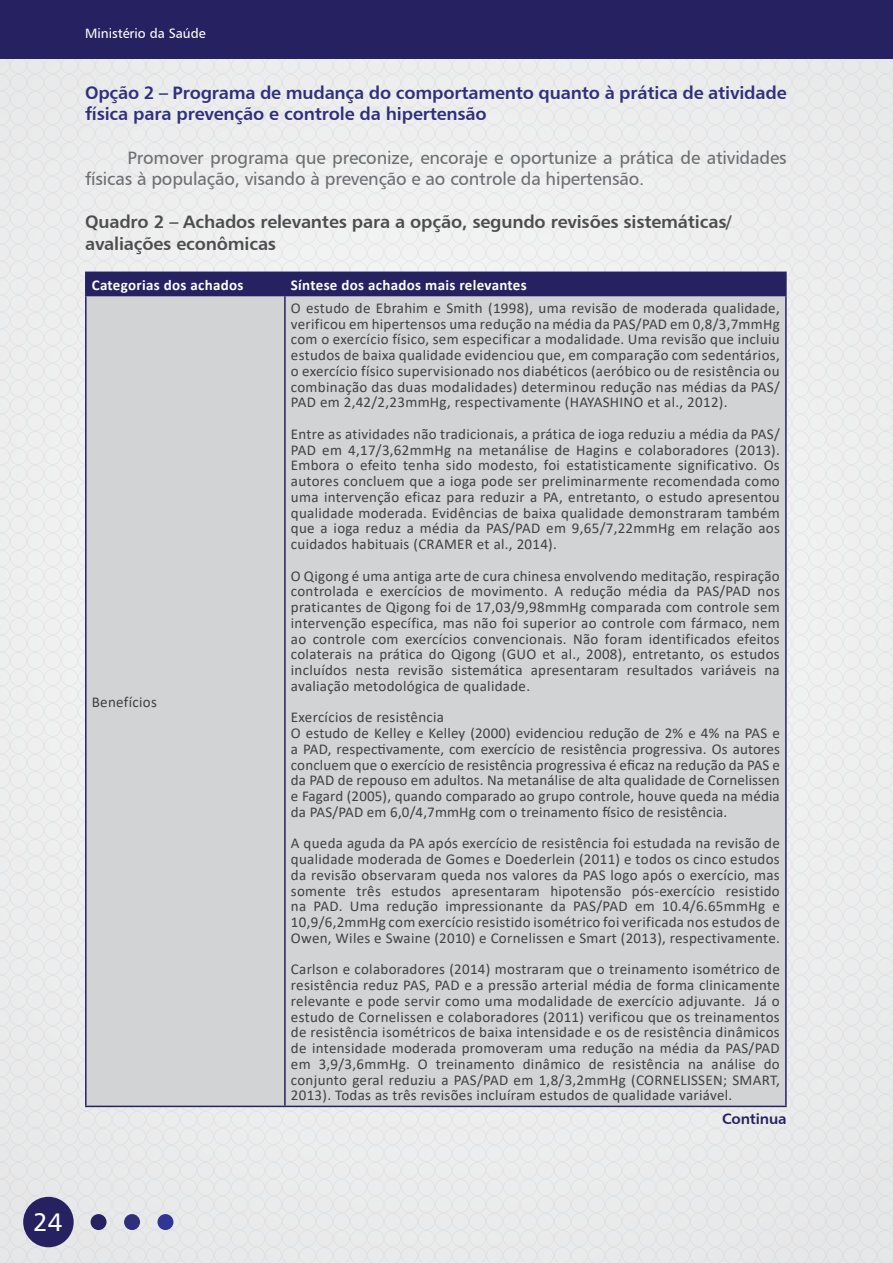
<style>
.page{position:relative;width:893px;height:1263px;background:#ebeced}
.page>*{position:absolute;margin:0;border:0;box-sizing:border-box;transform-origin:0 0}
.t1{font:25.5px "Humanist 777 BT Roman B";color:#fff}
.t2{font:18px/21.6px "Humanist 777 BT Roman B";letter-spacing:-.01em;color:#6d6e71}
.t3{font:18px/21.6px "Humanist 777 BT Bold B";letter-spacing:-.01em;color:#2f2f7d}
.t4{font:18px/21.6px "Humanist 777 BT Bold B";letter-spacing:-.01em;color:#4d4d4f}
.t5{font:15px/15.8px "Calibri";letter-spacing:.01em;color:#414042;text-align:justify}
.t6{font:700 15px "Calibri";letter-spacing:.02em;color:#fff}
.t7{font:15px "Humanist 777 BT Bold B";letter-spacing:-.01em;color:#262262}
.t8{font:13.5px "Humanist 777 BT Roman B";color:#fff}
</style>
<div class="page">
<div style="left:0;top:0;width:893px;height:59px;background:#262262"></div>
<div style="left:23px;top:1197px;width:51px;height:50px;background:#262262;border-radius:50%"></div>
<div style="left:91px;top:1214px;width:16px;height:16px;background:#262262;border-radius:50%"></div>
<div style="left:124px;top:1214px;width:16px;height:16px;background:#2f2f7d;border-radius:50%"></div>
<div style="left:157px;top:1214px;width:16px;height:16px;background:#313594;border-radius:50%"></div>
<div style="left:87px;top:273px;width:698px;height:22px;background:#262262"></div>
<div style="left:87px;top:296px;width:698px;height:810px;background:#d1d3d4"></div>
<hr style="left:85px;top:272px;width:200px;height:1px;background:#262262">
<hr style="left:85px;top:273px;width:2px;height:22px;background:#262262">
<hr style="left:285px;top:272px;width:502px;height:1px;background:#262262">
<hr style="left:284px;top:273px;width:2px;height:22px;background:#262262">
<hr style="left:785px;top:273px;width:2px;height:22px;background:#262262">
<hr style="left:85px;top:295px;width:200px;height:1px;background:#262262">
<hr style="left:85px;top:296px;width:2px;height:810px;background:#262262">
<hr style="left:285px;top:295px;width:502px;height:1px;background:#262262">
<hr style="left:284px;top:296px;width:2px;height:810px;background:#262262">
<hr style="left:785px;top:296px;width:2px;height:810px;background:#262262">
<hr style="left:85px;top:1106px;width:200px;height:1px;background:#262262">
<hr style="left:285px;top:1106px;width:502px;height:1px;background:#262262">
<p class="t8" style="left:85px;top:25px;width:122px">Ministério da Saúde</p>
<p class="t3" style="left:85px;top:81px;width:703px">Opção 2 – Programa de mudança do comportamento quanto à prática de atividade física para prevenção e controle da hipertensão</p>
<p class="t2" style="left:85px;top:146px;width:703px;text-indent:43px">Promover programa que preconize, encoraje e oportunize a prática de atividades físicas à população, visando à prevenção e ao controle da hipertensão.</p>
<p class="t4" style="left:85px;top:211px;width:648px">Quadro 2 – Achados relevantes para a opção, segundo revisões sistemáticas/ avaliações econômicas</p>
<p class="t6" style="left:92px;top:274px;width:153px">Categorias dos achados</p>
<p class="t6" style="left:291px;top:274px;width:237px">Síntese dos achados mais relevantes</p>
<p class="t5" style="left:92px;top:693px;width:67px">Benefícios</p>
<p class="t5" style="left:291px;top:300px;width:490px">O estudo de Ebrahim e Smith (1998), uma revisão de moderada qualidade, verificou em hipertensos uma redução na média da PAS/PAD em 0,8/3,7mmHg com o exercício físico, sem especificar a modalidade. Uma revisão que incluiu estudos de baixa qualidade evidenciou que, em comparação com sedentários, o exercício físico supervisionado nos diabéticos (aeróbico ou de resistência ou combinação das duas modalidades) determinou redução nas médias da PAS/ PAD em 2,42/2,23mmHg, respectivamente (HAYASHINO et al., 2012).</p>
<p class="t5" style="left:291px;top:426px;width:490px">Entre as atividades não tradicionais, a prática de ioga reduziu a média da PAS/ PAD em 4,17/3,62mmHg na metanálise de Hagins e colaboradores (2013).<br>Embora o efeito tenha sido modesto, foi estatisticamente significativo. Os autores concluem que a ioga pode ser preliminarmente recomendada como uma intervenção eficaz para reduzir a PA, entretanto, o estudo apresentou qualidade moderada. Evidências de baixa qualidade demonstraram também que a ioga reduz a média da PAS/PAD em 9,65/7,22mmHg em relação aos cuidados habituais (CRAMER et al., 2014).</p>
<p class="t5" style="left:291px;top:567px;width:490px">O Qigong é uma antiga arte de cura chinesa envolvendo meditação, respiração controlada e exercícios de movimento. A redução média da PAS/PAD nos praticantes de Qigong foi de 17,03/9,98mmHg comparada com controle sem intervenção específica, mas não foi superior ao controle com fármaco, nem ao controle com exercícios convencionais. Não foram identificados efeitos colaterais na prática do Qigong (GUO et al., 2008), entretanto, os estudos incluídos nesta revisão sistemática apresentaram resultados variáveis na avaliação metodológica de qualidade.</p>
<p class="t5" style="left:291px;top:709px;width:490px;text-align:left">Exercícios de resistência<br>O estudo de Kelley e Kelley (2000) evidenciou redução de 2% e 4% na PAS e a PAD, respectivamente, com exercício de resistência progressiva. Os autores concluem que o exercício de resistência progressiva é eficaz na redução da PAS e da PAD de repouso em adultos. Na metanálise de alta qualidade de Cornelissen e Fagard (2005), quando comparado ao grupo controle, houve queda na média da PAS/PAD em 6,0/4,7mmHg com o treinamento físico de resistência.</p>
<p class="t5" style="left:291px;top:835px;width:490px">A queda aguda da PA após exercício de resistência foi estudada na revisão de qualidade moderada de Gomes e Doederlein (2011) e todos os cinco estudos da revisão observaram queda nos valores da PAS logo após o exercício, mas somente três estudos apresentaram hipotensão pós-exercício resistido na PAD. Uma redução impressionante da PAS/PAD em 10.4/6.65mmHg e 10,9/6,2mmHg com exercício resistido isométrico foi verificada nos estudos de Owen, Wiles e Swaine (2010) e Cornelissen e Smart (2013), respectivamente.</p>
<p class="t5" style="left:291px;top:961px;width:490px">Carlson e colaboradores (2014) mostraram que o treinamento isométrico de resistência reduz PAS, PAD e a pressão arterial média de forma clinicamente relevante e pode servir como uma modalidade de exercício adjuvante. Já o estudo de Cornelissen e colaboradores (2011) verificou que os treinamentos de resistência isométricos de baixa intensidade e os de resistência dinâmicos de intensidade moderada promoveram uma redução na média da PAS/PAD em 3,9/3,6mmHg. O treinamento dinâmico de resistência na análise do conjunto geral reduziu a PAS/PAD em 1,8/3,2mmHg (CORNELISSEN; SMART, 2013). Todas as três revisões incluíram estudos de qualidade variável.</p>
<p class="t7" style="left:722px;top:1109px;width:66px">Continua</p>
<h1 class="t1" style="left:33px;top:1206px;width:31px">24</h1>
</div>
